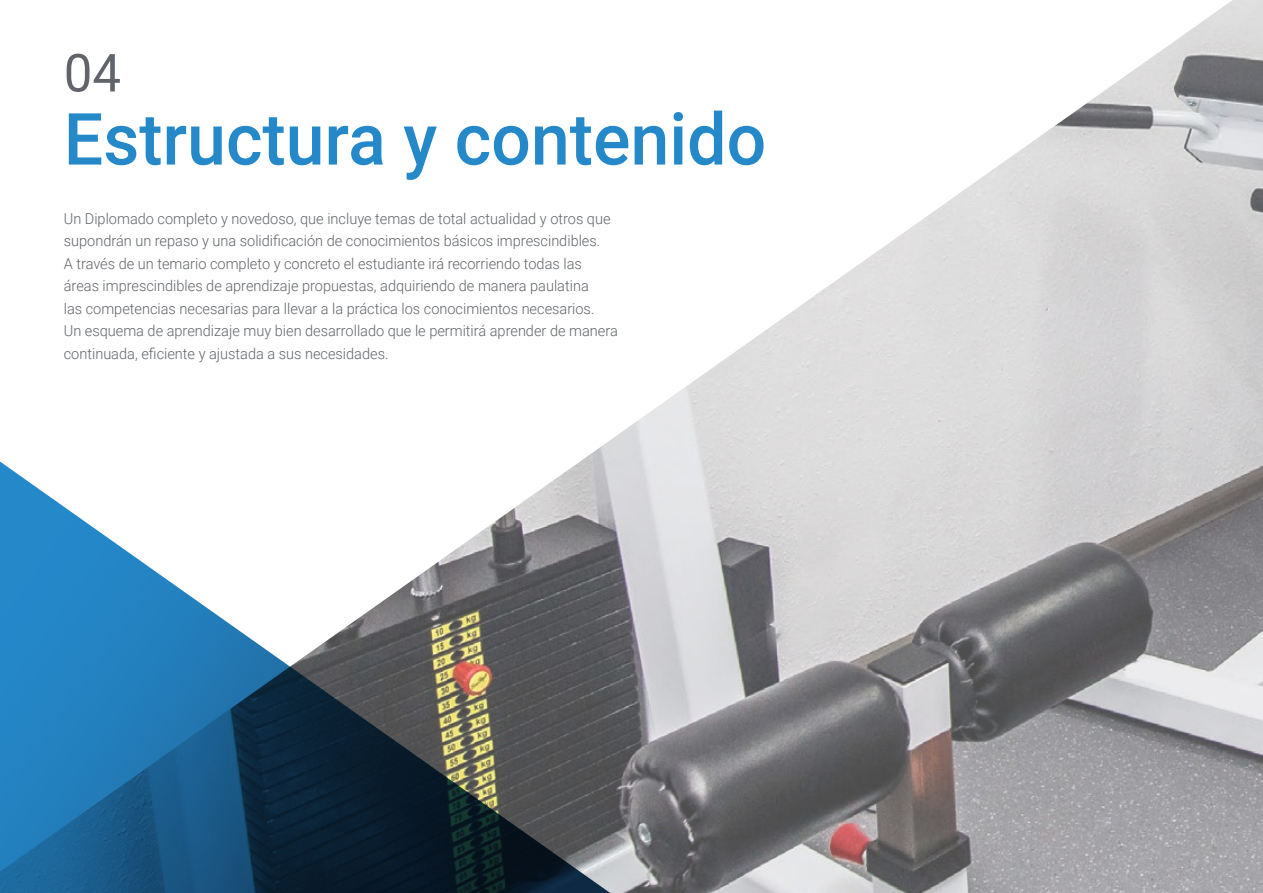
<style>
.page{position:relative;width:1263px;height:893px;background:#fff}
.page>*{position:absolute;margin:0;border:0;box-sizing:border-box;transform-origin:0 0}
.t1{font:500 72px "Roboto";color:#2488c9}
.t2{font:52.5px "Roboto";color:#61646a}
.t3{font:300 15px/22.5px "Roboto";color:#61646a}
</style>
<div class="page">
<img style="left:602px;top:0;width:661px;height:893px">
<svg style="left:0;top:446px;width:640px;height:447px"></svg>
<h2 class="t2" style="left:64px;top:36px;width:59px">04</h2>
<h1 class="t1" style="left:64px;top:89px;width:704px">Estructura y contenido</h1>
<p class="t3" style="left:64px;top:207px;width:555px">Un Diplomado completo y novedoso, que incluye temas de total actualidad y otros que supondrán un repaso y una solidificación de conocimientos básicos imprescindibles.<br>A través de un temario completo y concreto el estudiante irá recorriendo todas las áreas imprescindibles de aprendizaje propuestas, adquiriendo de manera paulatina<br>las competencias necesarias para llevar a la práctica los conocimientos necesarios.<br>Un esquema de aprendizaje muy bien desarrollado que le permitirá aprender de manera continuada, eficiente y ajustada a sus necesidades.</p>
</div>
